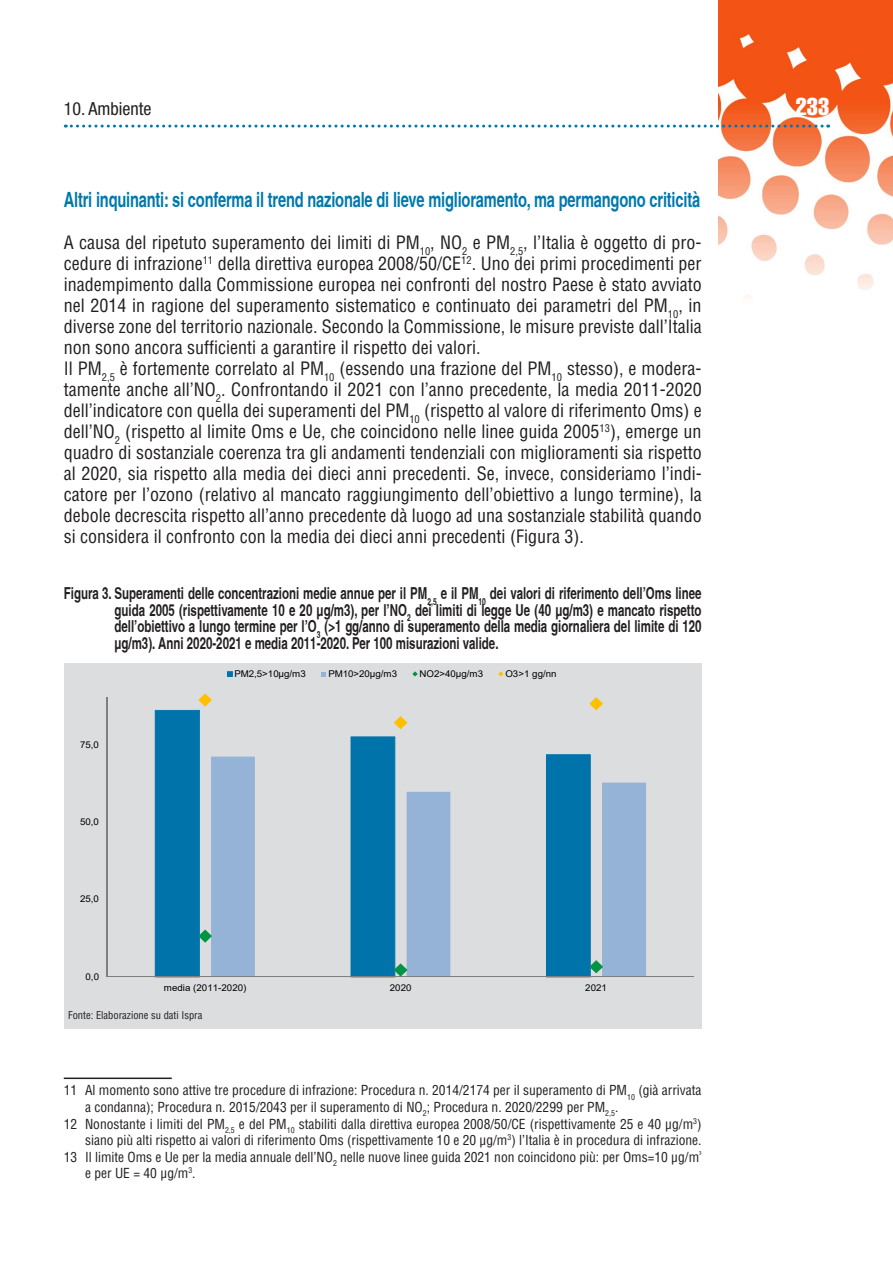
<style>
.page{position:relative;width:893px;height:1263px;background:#fff}
.page>*{position:absolute;margin:0;border:0;box-sizing:border-box;transform-origin:0 0}
.t1{font:24px "Helvetica LT Std Comp";color:#fff}
.t2{font:700 condensed 21px "Helvetica";letter-spacing:-.01em;color:#0078ae;scale:.85 1}
.t3{font:condensed 18px/21px "Helvetica LT Std";color:#231f20}
.t4{font:condensed 18px "Helvetica Neue LT Std";color:#231f20}
.t5{font:700 condensed 16.5px/16.5px "Helvetica";color:#231f20;text-align:justify;scale:.85 1}
.t6{font:condensed 13.5px "Helvetica LT Std";color:#231f20}
.t7{font:condensed 10.5px "Helvetica LT Std";color:#231f20}
.t8{font:9.3px "Arial";color:#000;scale:1.04 1}
</style>
<div class="page">
<img style="left:719px;top:0;width:174px;height:299px">
<svg style="left:65px;top:125px;width:764px;height:3px"></svg>
<hr style="left:64px;top:1077px;width:108px;height:2px;background:#231f20">
<div style="left:64px;top:663px;width:638px;height:366px;background:#dcdddf"></div>
<svg style="left:155px;top:710px;width:436px;height:266px"></svg>
<svg style="left:211px;top:757px;width:435px;height:219px"></svg>
<hr style="left:107px;top:698px;width:1px;height:279px;background:#7f7f7f">
<hr style="left:107px;top:976px;width:587px;height:1px;background:#7f7f7f">
<svg style="left:198px;top:929px;width:14px;height:14px"></svg>
<svg style="left:394px;top:963px;width:14px;height:14px"></svg>
<svg style="left:589px;top:960px;width:14px;height:13px"></svg>
<svg style="left:198px;top:693px;width:14px;height:14px"></svg>
<svg style="left:394px;top:716px;width:14px;height:13px"></svg>
<svg style="left:589px;top:697px;width:14px;height:13px"></svg>
<svg style="left:227px;top:671px;width:6px;height:6px"></svg>
<svg style="left:321px;top:672px;width:5px;height:4px"></svg>
<svg style="left:412px;top:671px;width:6px;height:5px"></svg>
<svg style="left:498px;top:671px;width:5px;height:5px"></svg>
<p class="t4" style="left:64px;top:98px;width:89px">10. Ambiente</p>
<h1 class="t1" style="left:796px;top:91px;width:35px">233</h1>
<p class="t2" style="left:64px;top:187px;width:750px">Altri inquinanti: si conferma il trend nazionale di lieve miglioramento, ma permangono criticità</p>
<p class="t3" style="left:64px;top:232px;width:639px">A causa del ripetuto superamento dei limiti di PM<sub>10</sub>, NO<sub>2</sub> e PM<sub>2,5</sub>, l’Italia è oggetto di pro&shy;cedure di infrazione<sup>11</sup> della direttiva europea 2008/50/CE<sup>12</sup>. Uno dei primi procedimenti per inadempimento dalla Commissione europea nei confronti del nostro Paese è stato avviato nel 2014 in ragione del superamento sistematico e continuato dei parametri del PM<sub>10</sub>, in diverse zone del territorio nazionale. Secondo la Commissione, le misure previste dall’Italia non sono ancora sufficienti a garantire il rispetto dei valori.<br>Il PM<sub>2,5</sub> è fortemente correlato al PM<sub>10</sub> (essendo una frazione del PM<sub>10</sub> stesso), e modera&shy;tamente anche all’NO<sub>2</sub>. Confrontando il 2021 con l’anno precedente, la media 2011-2020 dell’indicatore con quella dei superamenti del PM<sub>10</sub> (rispetto al valore di riferimento Oms) e dell’NO<sub>2</sub> (rispetto al limite Oms e Ue, che coincidono nelle linee guida 2005<sup>13</sup>), emerge un quadro di sostanziale coerenza tra gli andamenti tendenziali con miglioramenti sia rispetto al 2020, sia rispetto alla media dei dieci anni precedenti. Se, invece, consideriamo l’indi&shy;catore per l’ozono (relativo al mancato raggiungimento dell’obiettivo a lungo termine), la debole decrescita rispetto all’anno precedente dà luogo ad una sostanziale stabilità quando si considera il confronto con la media dei dieci anni precedenti (Figura 3).</p>
<p class="t5" style="left:114px;top:585px;width:692px;text-indent:-51px">Figura 3. Superamenti delle concentrazioni medie annue per il PM<sub>2,5</sub> e il PM<sub>10</sub> dei valori di riferimento dell’Oms linee guida 2005 (rispettivamente 10 e 20 μg/m3), per l’NO<sub>2</sub> dei limiti di legge Ue (40 μg/m3) e mancato rispetto dell’obiettivo a lungo termine per l’O<sub>3</sub> (&gt;1 gg/anno di superamento della media giornaliera del limite di 120 μg/m3). Anni 2020-2021 e media 2011-2020. Per 100 misurazioni valide.</p>
<p class="t8" style="left:80px;top:738px;width:20px">75,0</p>
<p class="t8" style="left:80px;top:815px;width:20px">50,0</p>
<p class="t8" style="left:80px;top:893px;width:20px">25,0</p>
<p class="t8" style="left:86px;top:970px;width:15px">0,0</p>
<p class="t8" style="left:234px;top:668px;width:70px">PM2,5&gt;10μg/m3</p>
<p class="t8" style="left:328px;top:668px;width:68px">PM10&gt;20μg/m3</p>
<p class="t8" style="left:420px;top:668px;width:63px">NO2&gt;40μg/m3</p>
<p class="t8" style="left:505px;top:667px;width:51px">O3&gt;1 gg/nn</p>
<p class="t8" style="left:164px;top:981px;width:81px">media (2011-2020)</p>
<p class="t8" style="left:390px;top:981px;width:22px">2020</p>
<p class="t8" style="left:585px;top:981px;width:22px">2021</p>
<p class="t7" style="left:68px;top:1009px;width:136px">Fonte: Elaborazione su dati Ispra</p>
<p class="t6" style="left:64px;top:1082px;width:639px">11 Al momento sono attive tre procedure di infrazione: Procedura n. 2014/2174 per il superamento di PM<sub>10</sub> (già arrivata</p>
<p class="t6" style="left:85px;top:1098px;width:535px">a condanna); Procedura n. 2015/2043 per il superamento di NO<sub>2</sub>; Procedura n. 2020/2299 per PM<sub>2,5</sub>.</p>
<p class="t6" style="left:64px;top:1115px;width:639px">12 Nonostante i limiti del PM<sub>2,5</sub> e del PM<sub>10</sub> stabiliti dalla direttiva europea 2008/50/CE (rispettivamente 25 e 40 μg/m<sup>3</sup>)</p>
<p class="t6" style="left:85px;top:1131px;width:618px">siano più alti rispetto ai valori di riferimento Oms (rispettivamente 10 e 20 μg/m<sup>3</sup>) l’Italia è in procedura di infrazione.</p>
<p class="t6" style="left:64px;top:1148px;width:639px">13 Il limite Oms e Ue per la media annuale dell’NO<sub>2</sub> nelle nuove linee guida 2021 non coincidono più: per Oms=10 µg/m<sup>³</sup></p>
<p class="t6" style="left:85px;top:1164px;width:112px">e per UE = 40 µg/m<sup>3</sup>.</p>
</div>
